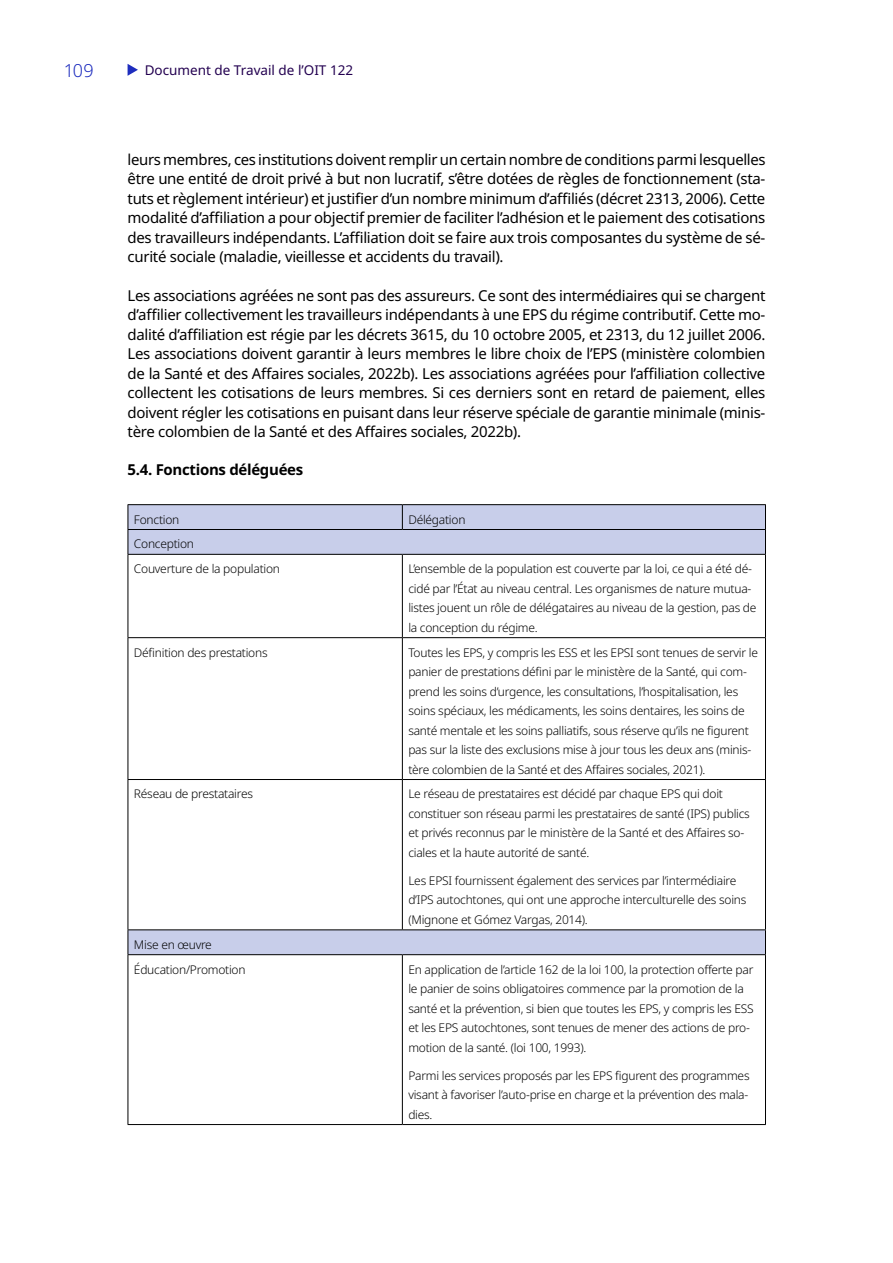
<style>
.page{position:relative;width:893px;height:1263px;background:#fff}
.page>*{position:absolute;margin:0;border:0;box-sizing:border-box;transform-origin:0 0}
.t1{font:300 18px "Noto Sans";color:#1e2dbe}
.B_Body_Space{font:15px/19.5px "Noto Sans";letter-spacing:-.02em;color:#000;text-align:justify}
.B_Body_Space-2{font:700 15px "Noto Sans";letter-spacing:-.02em;color:#000}
.t2{font:13.5px "Noto Sans";color:#230050}
.C_Table{font:300 12px/19.5px "Noto Sans";letter-spacing:-.02em;color:#000}
</style>
<div class="page">
<svg style="left:128px;top:64px;width:10px;height:12px"></svg>
<svg style="left:129px;top:505px;width:636px;height:449px"></svg>
<hr style="left:128px;top:504px;width:274px;height:1px;background:#000">
<hr style="left:402px;top:504px;width:364px;height:1px;background:#000">
<svg style="left:128px;top:505px;width:1px;height:49px"></svg>
<hr style="left:128px;top:555px;width:1px;height:82px;background:#000">
<hr style="left:128px;top:638px;width:1px;height:141px;background:#000">
<hr style="left:128px;top:780px;width:1px;height:149px;background:#000">
<svg style="left:128px;top:930px;width:1px;height:24px"></svg>
<hr style="left:128px;top:955px;width:1px;height:169px;background:#000">
<svg style="left:402px;top:505px;width:1px;height:24px"></svg>
<hr style="left:128px;top:529px;width:274px;height:1px;background:#000">
<hr style="left:402px;top:529px;width:364px;height:1px;background:#000">
<svg style="left:765px;top:505px;width:1px;height:49px"></svg>
<hr style="left:128px;top:554px;width:274px;height:1px;background:#000">
<hr style="left:402px;top:554px;width:364px;height:1px;background:#000">
<hr style="left:402px;top:555px;width:1px;height:82px;background:#000">
<hr style="left:765px;top:555px;width:1px;height:82px;background:#000">
<hr style="left:128px;top:637px;width:274px;height:1px;background:#000">
<hr style="left:402px;top:637px;width:364px;height:1px;background:#000">
<hr style="left:402px;top:638px;width:1px;height:141px;background:#000">
<hr style="left:765px;top:638px;width:1px;height:141px;background:#000">
<hr style="left:128px;top:779px;width:274px;height:1px;background:#000">
<hr style="left:402px;top:779px;width:364px;height:1px;background:#000">
<hr style="left:402px;top:780px;width:1px;height:149px;background:#000">
<hr style="left:765px;top:780px;width:1px;height:149px;background:#000">
<hr style="left:128px;top:929px;width:274px;height:1px;background:#000">
<hr style="left:402px;top:929px;width:364px;height:1px;background:#000">
<svg style="left:765px;top:930px;width:1px;height:24px"></svg>
<hr style="left:128px;top:954px;width:274px;height:1px;background:#000">
<hr style="left:402px;top:954px;width:364px;height:1px;background:#000">
<hr style="left:402px;top:955px;width:1px;height:169px;background:#000">
<hr style="left:765px;top:955px;width:1px;height:169px;background:#000">
<hr style="left:128px;top:1124px;width:274px;height:1px;background:#000">
<hr style="left:402px;top:1124px;width:364px;height:1px;background:#000">
<h1 class="t1" style="left:64px;top:57px;width:31px">109</h1>
<p class="t2" style="left:145px;top:60px;width:210px">Document de Travail de l’OIT 122</p>
<p class="B_Body_Space" style="left:128px;top:150px;width:640px">leurs membres, ces institutions doivent remplir un certain nombre de conditions parmi lesquelles être une entité de droit privé à but non lucratif, s’être dotées de règles de fonctionnement (sta&shy;tuts et règlement intérieur) et justifier d’un nombre minimum d’affiliés (décret 2313, 2006). Cette modalité d’affiliation a pour objectif premier de faciliter l’adhésion et le paiement des cotisations des travailleurs indépendants. L’affiliation doit se faire aux trois composantes du système de sé&shy;curité sociale (maladie, vieillesse et accidents du travail).</p>
<p class="B_Body_Space" style="left:128px;top:286px;width:639px">Les associations agréées ne sont pas des assureurs. Ce sont des intermédiaires qui se chargent d’affilier collectivement les travailleurs indépendants à une EPS du régime contributif. Cette mo&shy;dalité d’affiliation est régie par les décrets 3615, du 10 octobre 2005, et 2313, du 12 juillet 2006.<br>Les associations doivent garantir à leurs membres le libre choix de l’EPS (ministère colombien de la Santé et des Affaires sociales, 2022b). Les associations agréées pour l’affiliation collective collectent les cotisations de leurs membres. Si ces derniers sont en retard de paiement, elles doivent régler les cotisations en puisant dans leur réserve spéciale de garantie minimale (minis&shy;tère colombien de la Santé et des Affaires sociales, 2022b).</p>
<p class="B_Body_Space-2" style="left:128px;top:459px;width:177px">5.4. Fonctions déléguées</p>
<p class="C_Table" style="left:134px;top:510px;width:47px">Fonction</p>
<p class="C_Table" style="left:408px;top:510px;width:59px">Délégation</p>
<p class="C_Table" style="left:134px;top:534px;width:62px">Conception</p>
<p class="C_Table" style="left:134px;top:559px;width:148px">Couverture de la population</p>
<p class="C_Table" style="left:408px;top:559px;width:350px">L’ensemble de la population est couverte par la loi, ce qui a été dé&shy;cidé par l’État au niveau central. Les organismes de nature mutua&shy;listes jouent un rôle de délégataires au niveau de la gestion, pas de la conception du régime.</p>
<p class="C_Table" style="left:134px;top:643px;width:135px">Définition des prestations</p>
<p class="C_Table" style="left:408px;top:643px;width:351px">Toutes les EPS, y compris les ESS et les EPSI sont tenues de servir le panier de prestations défini par le ministère de la Santé, qui com&shy;prend les soins d’urgence, les consultations, l’hospitalisation, les soins spéciaux, les médicaments, les soins dentaires, les soins de santé mentale et les soins palliatifs, sous réserve qu’ils ne figurent pas sur la liste des exclusions mise à jour tous les deux ans (minis&shy;tère colombien de la Santé et des Affaires sociales, 2021).</p>
<p class="C_Table" style="left:134px;top:784px;width:121px">Réseau de prestataires</p>
<p class="C_Table" style="left:408px;top:784px;width:343px">Le réseau de prestataires est décidé par chaque EPS qui doit constituer son réseau parmi les prestataires de santé (IPS) publics et privés reconnus par le ministère de la Santé et des Affaires so&shy;ciales et la haute autorité de santé.</p>
<p class="C_Table" style="left:408px;top:871px;width:340px">Les EPSI fournissent également des services par l’intermédiaire d’IPS autochtones, qui ont une approche interculturelle des soins (Mignone et Gómez Vargas, 2014).</p>
<p class="C_Table" style="left:134px;top:935px;width:79px">Mise en œuvre</p>
<p class="C_Table" style="left:134px;top:960px;width:113px">Éducation/Promotion</p>
<p class="C_Table" style="left:408px;top:960px;width:347px">En application de l’article 162 de la loi 100, la protection offerte par le panier de soins obligatoires commence par la promotion de la santé et la prévention, si bien que toutes les EPS, y compris les ESS et les EPS autochtones, sont tenues de mener des actions de pro&shy;motion de la santé. (loi 100, 1993).</p>
<p class="C_Table" style="left:408px;top:1066px;width:343px;text-align:justify">Parmi les services proposés par les EPS figurent des programmes visant à favoriser l’auto-prise en charge et la prévention des mala&shy;dies.</p>
</div>
